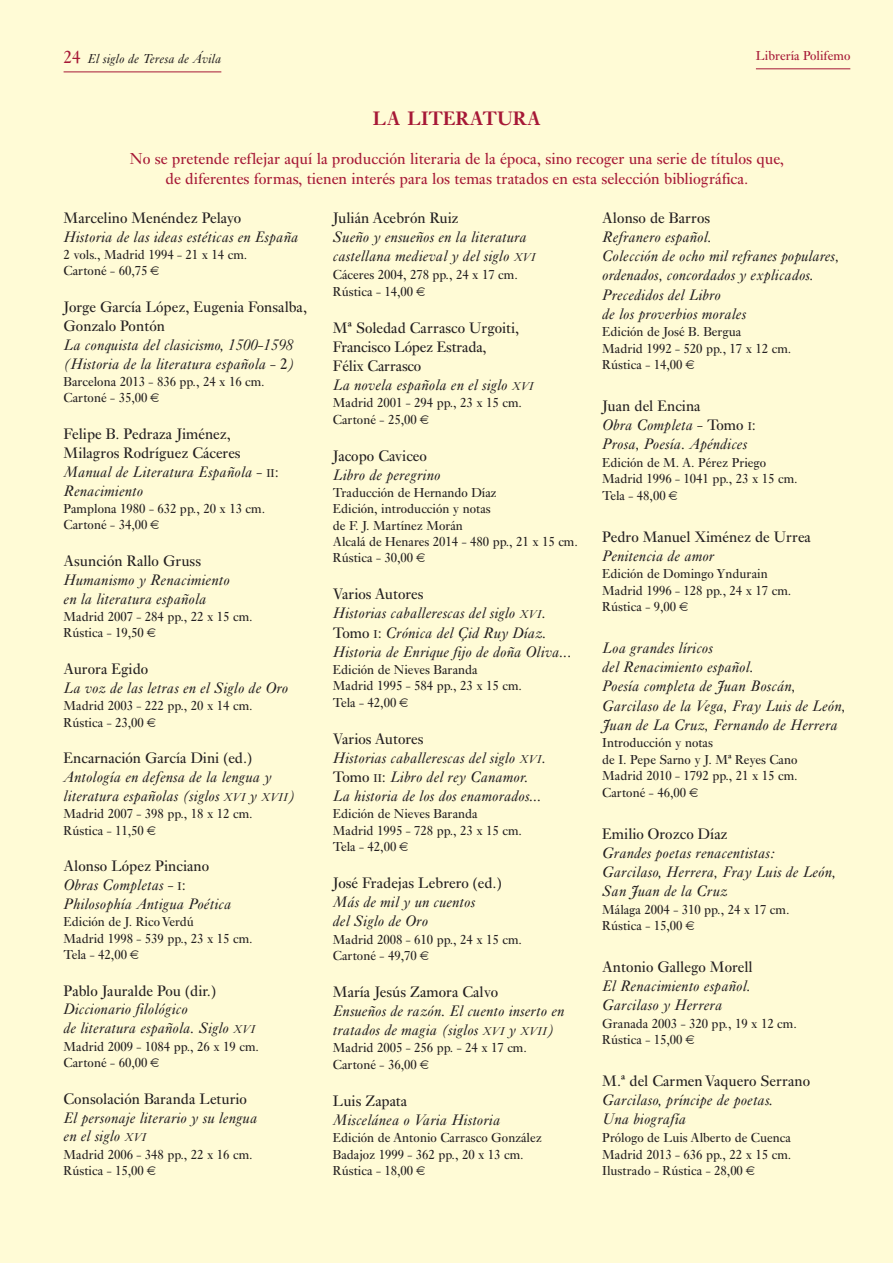
<style>
.page{position:relative;width:893px;height:1263px;background:#fff}
.page>*{position:absolute;margin:0;border:0;box-sizing:border-box;transform-origin:0 0}
.t1{font:600 20.25px "Ehrhardt";color:#a61836}
.t2{font:16.5px/19.8px "Ehrhardt";color:#a61836;text-align:center}
.t3{font:italic 15.75px/19.2px "Ehrhardt";color:#231f20}
.t4{font:15.75px/18.9px "Ehrhardt";color:#231f20}
.t5{font:13.5px/16.4px "Ehrhardt";color:#231f20}
.t6{font:italic 13.5px "Ehrhardt";color:#231f20}
.t7{font:13.5px "Ehrhardt";color:#a61836}
.s1{font-style:normal;font-size:18px;color:#a61836}
.s2{font-style:normal}
.s3{font-style:italic}
.s4{font-size:11.85px}
.s5{font-style:normal;font-size:11.85px}
.s6{font-style:italic;font-size:11.85px}
</style>
<div class="page">
<div style="left:0;top:0;width:892px;height:1263px;background:#fffbd6"></div>
<hr style="left:756px;top:69px;width:94px;height:1px;background:#a61836">
<hr style="left:64px;top:72px;width:157px;height:1px;background:#a61836">
<p class="t6" style="left:64px;top:54px;width:159px"><span class="s1">24</span> El siglo de Teresa de Ávila</p>
<p class="t7" style="left:756px;top:51px;width:96px">Librería Polifemo</p>
<p class="t1" style="left:373px;top:111px;width:169px">LA LITERATURA</p>
<p class="t2" style="left:130px;top:151px;width:656px">No se pretende reflejar aquí la producción literaria de la época, sino recoger una serie de títulos que, de diferentes formas, tienen interés para los temas tratados en esta selección bibliográfica.</p>
<p class="t4" style="left:64px;top:210px;width:179px">Marcelino Menéndez Pelayo</p>
<p class="t3" style="left:64px;top:228px;width:236px">Historia de las ideas estéticas en España</p>
<p class="t5" style="left:64px;top:248px;width:185px">2 vols., Madrid 1994 - 21 x 14 cm.<br>Cartoné - 60,75</p>
<p class="t4" style="left:64px;top:299px;width:245px">Jorge García López, Eugenia Fonsalba,<br>Gonzalo Pontón</p>
<p class="t3" style="left:64px;top:337px;width:232px">La conquista del clasicismo, 1500-1598 (Historia de la literatura española <span class="s2">- 2</span>)</p>
<p class="t5" style="left:64px;top:375px;width:203px">Barcelona 2013 - 836 pp., 24 x 16 cm.<br>Cartoné - 35,00</p>
<p class="t4" style="left:64px;top:426px;width:217px">Felipe B. Pedraza Jiménez,<br>Milagros Rodríguez Cáceres<br><span class="s3">Manual de Literatura Española</span> - <span class="s4">II</span>:<br><span class="s3">Renacimiento</span></p>
<p class="t5" style="left:64px;top:502px;width:203px">Pamplona 1980 - 632 pp., 20 x 13 cm.<br>Cartoné - 34,00</p>
<p class="t4" style="left:64px;top:553px;width:139px">Asunción Rallo Gruss</p>
<p class="t3" style="left:64px;top:572px;width:168px">Humanismo y Renacimiento en la literatura española</p>
<p class="t5" style="left:64px;top:610px;width:191px">Madrid 2007 - 284 pp., 22 x 15 cm.<br>Rústica - 19,50</p>
<p class="t4" style="left:64px;top:661px;width:86px">Aurora Egido</p>
<p class="t3" style="left:64px;top:680px;width:226px">La voz de las letras en el Siglo de Oro</p>
<p class="t5" style="left:64px;top:699px;width:191px">Madrid 2003 - 222 pp., 20 x 14 cm.<br>Rústica - 23,00</p>
<p class="t4" style="left:64px;top:750px;width:190px">Encarnación García Dini (ed.)</p>
<p class="t3" style="left:64px;top:769px;width:233px">Antología en defensa de la lengua y literatura españolas (siglos <span class="s4">XVI</span> y <span class="s4">XVII</span>)</p>
<p class="t5" style="left:64px;top:807px;width:191px">Madrid 2007 - 398 pp., 18 x 12 cm.<br>Rústica - 11,50</p>
<p class="t3" style="left:64px;top:858px;width:169px"><span class="s2">Alonso López Pinciano<br></span>Obras Completas <span class="s2">-</span> <span class="s5">I</span><span class="s2">:<br></span>Philosophía Antigua Poética</p>
<p class="t5" style="left:64px;top:915px;width:191px">Edición de J. Rico Verdú<br>Madrid 1998 - 539 pp., 23 x 15 cm.<br>Tela - 42,00</p>
<p class="t4" style="left:64px;top:982px;width:154px">Pablo Jauralde Pou (dir.)</p>
<p class="t3" style="left:64px;top:1001px;width:193px">Diccionario filológico<br>de literatura española. Siglo <span class="s4">XVI</span></p>
<p class="t5" style="left:64px;top:1039px;width:197px">Madrid 2009 - 1084 pp., 26 x 19 cm.<br>Cartoné - 60,00</p>
<p class="t4" style="left:64px;top:1090px;width:185px">Consolación Baranda Leturio</p>
<p class="t3" style="left:64px;top:1109px;width:195px">El personaje literario y su lengua en el siglo <span class="s4">XVI</span></p>
<p class="t5" style="left:64px;top:1148px;width:191px">Madrid 2006 - 348 pp., 22 x 16 cm.<br>Rústica - 15,00</p>
<p class="t4" style="left:333px;top:210px;width:127px">Julián Acebrón Ruiz</p>
<p class="t3" style="left:333px;top:228px;width:204px">Sueño y ensueños en la literatura castellana medieval y del siglo <span class="s4">XVI</span></p>
<p class="t5" style="left:333px;top:268px;width:186px">Cáceres 2004, 278 pp., 24 x 17 cm.<br>Rústica - 14,00</p>
<p class="t4" style="left:333px;top:319px;width:202px">Mª Soledad Carrasco Urgoiti,<br>Francisco López Estrada,<br>Félix Carrasco<br><span class="s3">La novela española en el siglo</span> <span class="s6">XVI</span></p>
<p class="t5" style="left:333px;top:396px;width:191px">Madrid 2001 - 294 pp., 23 x 15 cm.<br>Cartoné - 25,00</p>
<p class="t4" style="left:333px;top:447px;width:95px">Jacopo Caviceo</p>
<p class="t3" style="left:333px;top:466px;width:109px">Libro de peregrino</p>
<p class="t5" style="left:333px;top:486px;width:247px">Traducción de Hernando Díaz<br>Edición, introducción y notas<br>de F. J. Martínez Morán<br>Alcalá de Henares 2014 - 480 pp., 21 x 15 cm.<br>Rústica - 30,00</p>
<p class="t3" style="left:333px;top:586px;width:240px"><span class="s2">Varios Autores<br></span>Historias caballerescas del siglo <span class="s4">XVI</span><span class="s2">.<br>Tomo</span> <span class="s5">I</span><span class="s2">:</span> Crónica del Çid Ruy Díaz.<br>Historia de Enrique fijo de doña Oliva...</p>
<p class="t5" style="left:333px;top:663px;width:191px">Edición de Nieves Baranda<br>Madrid 1995 - 584 pp., 23 x 15 cm.<br>Tela - 42,00</p>
<p class="t3" style="left:333px;top:730px;width:214px"><span class="s2">Varios Autores<br></span>Historias caballerescas del siglo <span class="s4">XVI</span><span class="s2">.<br>Tomo</span> <span class="s5">II</span><span class="s2">:</span> Libro del rey Canamor.<br>La historia de los dos enamorados...</p>
<p class="t5" style="left:333px;top:807px;width:191px">Edición de Nieves Baranda<br>Madrid 1995 - 728 pp., 23 x 15 cm.<br>Tela - 42,00</p>
<p class="t4" style="left:333px;top:875px;width:170px">José Fradejas Lebrero (ed.)</p>
<p class="t3" style="left:333px;top:894px;width:144px">Más de mil y un cuentos del Siglo de Oro</p>
<p class="t5" style="left:333px;top:932px;width:191px">Madrid 2008 - 610 pp., 24 x 15 cm.<br>Cartoné - 49,70</p>
<p class="t4" style="left:333px;top:984px;width:167px">María Jesús Zamora Calvo</p>
<p class="t3" style="left:333px;top:1003px;width:233px">Ensueños de razón. El cuento inserto en tratados de magia (siglos <span class="s4">XVI</span> y <span class="s4">XVII</span>)</p>
<p class="t5" style="left:333px;top:1041px;width:196px">Madrid 2005 - 256 pp. - 24 x 17 cm.<br>Cartoné - 36,00</p>
<p class="t4" style="left:333px;top:1093px;width:76px">Luis Zapata</p>
<p class="t3" style="left:333px;top:1111px;width:169px">Miscelánea o Varia Historia</p>
<p class="t5" style="left:333px;top:1131px;width:210px">Edición de Antonio Carrasco González<br>Badajoz 1999 - 362 pp., 20 x 13 cm.<br>Rústica - 18,00</p>
<p class="t4" style="left:602px;top:210px;width:109px">Alonso de Barros</p>
<p class="t3" style="left:602px;top:229px;width:239px">Refranero español.<br>Colección de ocho mil refranes populares, ordenados, concordados y explicados.<br>Precedidos del Libro<br>de los proverbios morales</p>
<p class="t5" style="left:602px;top:325px;width:191px">Edición de José B. Bergua<br>Madrid 1992 - 520 pp., 17 x 12 cm.<br>Rústica - 14,00</p>
<p class="t3" style="left:602px;top:398px;width:155px"><span class="s2">Juan del Encina<br></span>Obra Completa - <span class="s2">Tomo</span> <span class="s5">I</span><span class="s2">:<br></span>Prosa, Poesía. Apéndices</p>
<p class="t5" style="left:602px;top:456px;width:197px">Edición de M. A. Pérez Priego<br>Madrid 1996 - 1041 pp., 23 x 15 cm.<br>Tela - 48,00</p>
<p class="t4" style="left:602px;top:528px;width:210px">Pedro Manuel Ximénez de Urrea</p>
<p class="t3" style="left:602px;top:547px;width:114px">Penitencia de amor</p>
<p class="t5" style="left:602px;top:567px;width:191px">Edición de Domingo Yndurain<br>Madrid 1996 - 128 pp., 24 x 17 cm.<br>Rústica - 9,00</p>
<p class="t3" style="left:602px;top:640px;width:245px">Loa grandes líricos<br>del Renacimiento español.<br>Poesía completa de Juan Boscán,<br>Garcilaso de la Vega, Fray Luis de León,<br>Juan de La Cruz, Fernando de Herrera</p>
<p class="t5" style="left:602px;top:736px;width:197px">Introducción y notas<br>de I. Pepe Sarno y J. Mª Reyes Cano<br>Madrid 2010 - 1792 pp., 21 x 15 cm.<br>Cartoné - 46,00</p>
<p class="t4" style="left:602px;top:825px;width:127px">Emilio Orozco Díaz</p>
<p class="t3" style="left:602px;top:844px;width:236px">Grandes poetas renacentistas:<br>Garcilaso, Herrera, Fray Luis de León,<br>San Juan de la Cruz</p>
<p class="t5" style="left:602px;top:902px;width:189px">Málaga 2004 - 310 pp., 24 x 17 cm.<br>Rústica - 15,00</p>
<p class="t4" style="left:602px;top:959px;width:152px">Antonio Gallego Morell</p>
<p class="t3" style="left:602px;top:978px;width:150px">El Renacimiento español.<br>Garcilaso y Herrera</p>
<p class="t5" style="left:602px;top:1016px;width:196px">Granada 2003 - 320 pp., 19 x 12 cm.<br>Rústica - 15,00</p>
<p class="t4" style="left:602px;top:1073px;width:209px">M.ª del Carmen Vaquero Serrano</p>
<p class="t3" style="left:602px;top:1092px;width:173px">Garcilaso, príncipe de poetas.<br>Una biografía</p>
<p class="t5" style="left:602px;top:1131px;width:191px;text-align:justify">Prólogo de Luis Alberto de Cuenca Madrid 2013 - 636 pp., 22 x 15 cm.<br>Ilustrado - Rústica - 28,00</p>
</div>
